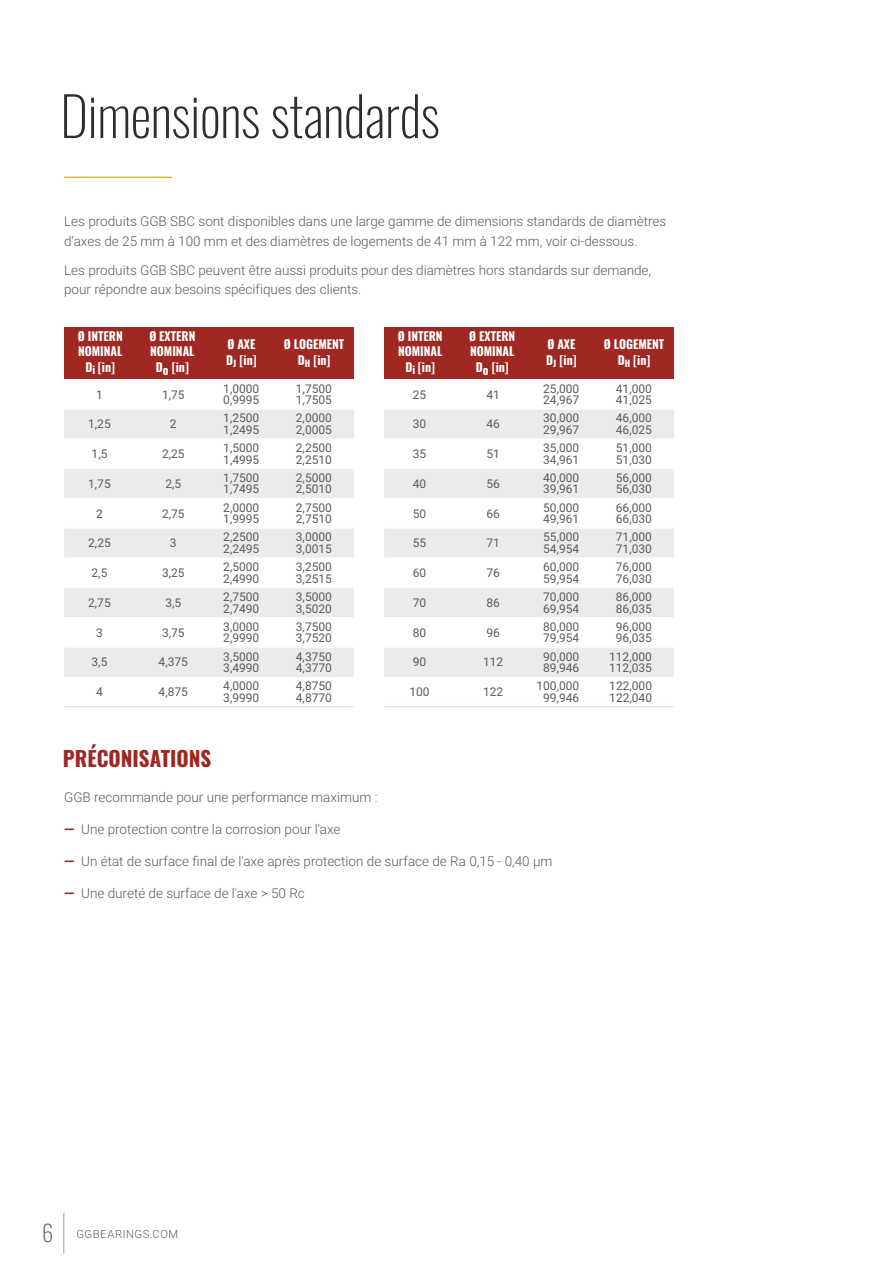
<style>
.page{position:relative;width:893px;height:1263px;background:#fff}
.page>*{position:absolute;margin:0;border:0;box-sizing:border-box;transform-origin:0 0}
.t1{font:200 54px "Oswald";letter-spacing:-.01em;color:#2e2e2d}
.t2{font:700 21px "Oswald";color:#9f2823}
.t3{font:300 13.5px/19.5px "Roboto";color:#5c5b5b}
.t4{font:12px/11.6px "Roboto";color:#5c5b5b}
.t5{font:700 12px/15.5px "Oswald";color:#fefefe;text-align:center}
.t6{font:300 11.25px "Roboto";letter-spacing:.045em;color:#5c5b5b}
.t7{font:700 10.5px "Oswald";color:#fefefe}
.t8{font:700 9px "Oswald";color:#fefefe}
.s1{font-weight:700;color:#953530}
.s2{font-family:"Oswald";font-weight:200;font-size:22.5px}
</style>
<div class="page">
<div style="left:64px;top:409px;width:289px;height:30px;background:#ebebeb"></div>
<div style="left:64px;top:469px;width:289px;height:29px;background:#ebebeb"></div>
<div style="left:64px;top:528px;width:289px;height:30px;background:#ebebeb"></div>
<div style="left:64px;top:588px;width:289px;height:29px;background:#ebebeb"></div>
<div style="left:64px;top:647px;width:289px;height:30px;background:#ebebeb"></div>
<div style="left:64px;top:327px;width:289px;height:52px;background:#9f2823"></div>
<div style="left:384px;top:327px;width:289px;height:52px;background:#9f2823"></div>
<hr style="left:64px;top:409px;width:289px;height:1px;background:#fefefe">
<hr style="left:64px;top:438px;width:289px;height:1px;background:#fefefe">
<hr style="left:64px;top:528px;width:289px;height:1px;background:#fefefe">
<hr style="left:64px;top:557px;width:289px;height:1px;background:#fefefe">
<hr style="left:64px;top:647px;width:289px;height:1px;background:#fefefe">
<div style="left:384px;top:409px;width:289px;height:30px;background:#ebebeb"></div>
<div style="left:384px;top:469px;width:289px;height:29px;background:#ebebeb"></div>
<div style="left:384px;top:528px;width:289px;height:30px;background:#ebebeb"></div>
<div style="left:384px;top:588px;width:289px;height:29px;background:#ebebeb"></div>
<div style="left:384px;top:647px;width:289px;height:30px;background:#ebebeb"></div>
<hr style="left:384px;top:409px;width:289px;height:1px;background:#fefefe">
<hr style="left:384px;top:438px;width:289px;height:1px;background:#fefefe">
<hr style="left:384px;top:528px;width:289px;height:1px;background:#fefefe">
<hr style="left:384px;top:557px;width:289px;height:1px;background:#fefefe">
<hr style="left:384px;top:647px;width:289px;height:1px;background:#fefefe">
<hr style="left:64px;top:706px;width:289px;height:1px;background:#d8d9d9">
<hr style="left:384px;top:706px;width:289px;height:1px;background:#d8d9d9">
<hr style="left:64px;top:177px;width:108px;height:1px;background:#e9b533">
<hr style="left:63px;top:1213px;width:1px;height:40px;background:#9c9c9c">
<h1 class="t1" style="left:60px;top:79px;width:381px">Dimensions standards</h1>
<p class="t3" style="left:64px;top:213px;width:604px">Les produits GGB SBC sont disponibles dans une large gamme de dimensions standards de diamètres d’axes de 25 mm à 100 mm et des diamètres de logements de 41 mm à 122 mm, voir ci-dessous.</p>
<p class="t3" style="left:64px;top:262px;width:589px">Les produits GGB SBC peuvent être aussi produits pour des diamètres hors standards sur demande, pour répondre aux besoins spécifiques des clients.</p>
<p class="t5" style="left:78px;top:328px;width:46px">Ø INTERN<br>NOMINAL<br>D [in]</p>
<p class="t5" style="left:398px;top:328px;width:46px">Ø INTERN<br>NOMINAL<br>D [in]</p>
<p class="t5" style="left:149px;top:328px;width:48px">Ø EXTERN<br>NOMINAL<br>D [in]</p>
<p class="t5" style="left:469px;top:328px;width:48px">Ø EXTERN<br>NOMINAL<br>D [in]</p>
<p class="t5" style="left:226px;top:336px;width:32px;text-align:left">Ø AXE<br>D [in]</p>
<p class="t5" style="left:546px;top:336px;width:32px;text-align:left">Ø AXE<br>D [in]</p>
<p class="t5" style="left:284px;top:336px;width:62px">Ø LOGEMENT<br>D<sub>H</sub> [in]</p>
<p class="t5" style="left:604px;top:336px;width:62px">Ø LOGEMENT<br>D<sub>H</sub> [in]</p>
<p class="t8" style="left:233px;top:357px;width:5px">J</p>
<p class="t8" style="left:553px;top:357px;width:5px">J</p>
<p class="t7" style="left:92px;top:363px;width:4px">i</p>
<p class="t7" style="left:412px;top:363px;width:4px">i</p>
<p class="t5" style="left:163px;top:362px;width:7px">o</p>
<p class="t5" style="left:483px;top:362px;width:7px">o</p>
<p class="t4" style="left:96px;top:390px;width:8px">1</p>
<p class="t4" style="left:88px;top:420px;width:24px">1,25</p>
<p class="t4" style="left:92px;top:449px;width:17px">1,5</p>
<p class="t4" style="left:88px;top:479px;width:24px">1,75</p>
<p class="t4" style="left:96px;top:509px;width:8px">2</p>
<p class="t4" style="left:88px;top:539px;width:24px">2,25</p>
<p class="t4" style="left:92px;top:568px;width:17px">2,5</p>
<p class="t4" style="left:88px;top:598px;width:24px">2,75</p>
<p class="t4" style="left:96px;top:628px;width:8px">3</p>
<p class="t4" style="left:92px;top:658px;width:17px">3,5</p>
<p class="t4" style="left:96px;top:687px;width:8px">4</p>
<p class="t4" style="left:162px;top:390px;width:24px">1,75</p>
<p class="t4" style="left:170px;top:420px;width:8px">2</p>
<p class="t4" style="left:162px;top:449px;width:24px">2,25</p>
<p class="t4" style="left:165px;top:479px;width:17px">2,5</p>
<p class="t4" style="left:162px;top:509px;width:24px">2,75</p>
<p class="t4" style="left:170px;top:539px;width:8px">3</p>
<p class="t4" style="left:162px;top:568px;width:24px">3,25</p>
<p class="t4" style="left:165px;top:598px;width:17px">3,5</p>
<p class="t4" style="left:162px;top:628px;width:24px">3,75</p>
<p class="t4" style="left:159px;top:658px;width:31px">4,375</p>
<p class="t4" style="left:159px;top:687px;width:31px">4,875</p>
<p class="t4" style="left:223px;top:384px;width:38px">1,0000<br>0,9995</p>
<p class="t4" style="left:223px;top:414px;width:38px">1,2500<br>1,2495</p>
<p class="t4" style="left:223px;top:443px;width:38px">1,5000<br>1,4995</p>
<p class="t4" style="left:223px;top:473px;width:38px">1,7500<br>1,7495</p>
<p class="t4" style="left:223px;top:503px;width:38px">2,0000<br>1,9995</p>
<p class="t4" style="left:223px;top:533px;width:38px">2,2500<br>2,2495</p>
<p class="t4" style="left:223px;top:562px;width:38px">2,5000<br>2,4990</p>
<p class="t4" style="left:223px;top:592px;width:38px">2,7500<br>2,7490</p>
<p class="t4" style="left:223px;top:622px;width:38px">3,0000<br>2,9990</p>
<p class="t4" style="left:223px;top:652px;width:38px">3,5000<br>3,4990</p>
<p class="t4" style="left:223px;top:681px;width:38px">4,0000<br>3,9990</p>
<p class="t4" style="left:296px;top:384px;width:38px">1,7500<br>1,7505</p>
<p class="t4" style="left:296px;top:414px;width:38px">2,0000<br>2,0005</p>
<p class="t4" style="left:296px;top:443px;width:38px">2,2500<br>2,2510</p>
<p class="t4" style="left:296px;top:473px;width:38px">2,5000<br>2,5010</p>
<p class="t4" style="left:296px;top:503px;width:38px">2,7500<br>2,7510</p>
<p class="t4" style="left:296px;top:533px;width:38px">3,0000<br>3,0015</p>
<p class="t4" style="left:296px;top:562px;width:38px">3,2500<br>3,2515</p>
<p class="t4" style="left:296px;top:592px;width:38px">3,5000<br>3,5020</p>
<p class="t4" style="left:296px;top:622px;width:38px">3,7500<br>3,7520</p>
<p class="t4" style="left:296px;top:652px;width:38px">4,3750<br>4,3770</p>
<p class="t4" style="left:296px;top:681px;width:38px">4,8750<br>4,8770</p>
<p class="t4" style="left:413px;top:390px;width:15px">25</p>
<p class="t4" style="left:413px;top:420px;width:15px">30</p>
<p class="t4" style="left:413px;top:449px;width:15px">35</p>
<p class="t4" style="left:413px;top:479px;width:15px">40</p>
<p class="t4" style="left:413px;top:509px;width:15px">50</p>
<p class="t4" style="left:413px;top:539px;width:15px">55</p>
<p class="t4" style="left:413px;top:568px;width:15px">60</p>
<p class="t4" style="left:413px;top:598px;width:15px">70</p>
<p class="t4" style="left:413px;top:628px;width:15px">80</p>
<p class="t4" style="left:413px;top:658px;width:15px">90</p>
<p class="t4" style="left:409px;top:687px;width:22px">100</p>
<p class="t4" style="left:486px;top:390px;width:15px">41</p>
<p class="t4" style="left:486px;top:420px;width:15px">46</p>
<p class="t4" style="left:486px;top:449px;width:15px">51</p>
<p class="t4" style="left:486px;top:479px;width:15px">56</p>
<p class="t4" style="left:486px;top:509px;width:15px">66</p>
<p class="t4" style="left:486px;top:539px;width:15px">71</p>
<p class="t4" style="left:486px;top:568px;width:15px">76</p>
<p class="t4" style="left:486px;top:598px;width:15px">86</p>
<p class="t4" style="left:486px;top:628px;width:15px">96</p>
<p class="t4" style="left:483px;top:658px;width:22px">112</p>
<p class="t4" style="left:483px;top:687px;width:22px">122</p>
<p class="t4" style="left:543px;top:384px;width:38px">25,000<br>24,967</p>
<p class="t4" style="left:543px;top:414px;width:38px">30,000<br>29,967</p>
<p class="t4" style="left:543px;top:443px;width:38px">35,000<br>34,961</p>
<p class="t4" style="left:543px;top:473px;width:38px">40,000<br>39,961</p>
<p class="t4" style="left:543px;top:503px;width:38px">50,000<br>49,961</p>
<p class="t4" style="left:543px;top:533px;width:38px">55,000<br>54,954</p>
<p class="t4" style="left:543px;top:562px;width:38px">60,000<br>59,954</p>
<p class="t4" style="left:543px;top:592px;width:38px">70,000<br>69,954</p>
<p class="t4" style="left:543px;top:622px;width:38px">80,000<br>79,954</p>
<p class="t4" style="left:543px;top:652px;width:38px">90,000<br>89,946</p>
<p class="t4" style="left:536px;top:681px;width:44px;text-align:center">100,000<br>99,946</p>
<h2 class="t2" style="left:63px;top:744px;width:150px">PRÉCONISATIONS</h2>
<p class="t3" style="left:64px;top:789px;width:315px">GGB recommande pour une performance maximum :</p>
<p class="t3" style="left:64px;top:820px;width:278px"><span class="s1">―</span> Une protection contre la corrosion pour l'axe</p>
<p class="t3" style="left:64px;top:852px;width:490px"><span class="s1">―</span> Un état de surface final de l'axe après protection de surface de Ra 0,15 - 0,40 μm</p>
<p class="t3" style="left:64px;top:884px;width:242px"><span class="s1">―</span> Une dureté de surface de l'axe &gt; 50 Rc</p>
<p class="t4" style="left:616px;top:384px;width:38px">41,000<br>41,025</p>
<p class="t4" style="left:616px;top:414px;width:38px">46,000<br>46,025</p>
<p class="t4" style="left:616px;top:443px;width:38px">51,000<br>51,030</p>
<p class="t4" style="left:616px;top:473px;width:38px">56,000<br>56,030</p>
<p class="t4" style="left:616px;top:503px;width:38px">66,000<br>66,030</p>
<p class="t4" style="left:616px;top:533px;width:38px">71,000<br>71,030</p>
<p class="t4" style="left:616px;top:562px;width:38px">76,000<br>76,030</p>
<p class="t4" style="left:616px;top:592px;width:38px">86,000<br>86,035</p>
<p class="t4" style="left:616px;top:622px;width:38px">96,000<br>96,035</p>
<p class="t4" style="left:609px;top:652px;width:44px">112,000<br>112,035</p>
<p class="t4" style="left:609px;top:681px;width:44px">122,000<br>122,040</p>
<p class="t6" style="left:42px;top:1230px;width:138px"><span class="s2">6</span> GGBEARINGS.COM</p>
</div>
